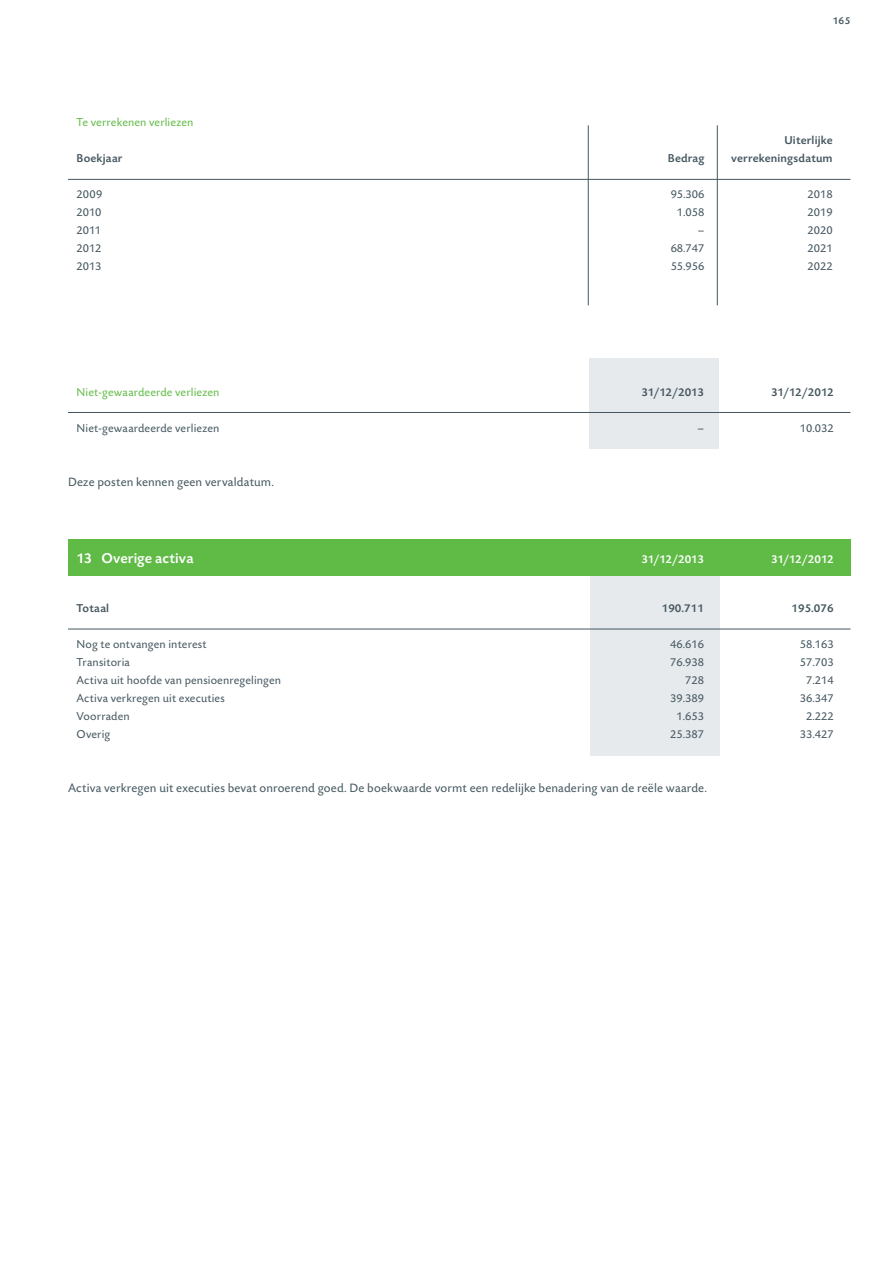
<style>
.page{position:relative;width:893px;height:1263px;background:#fff}
.page>*{position:absolute;margin:0;border:0;box-sizing:border-box;transform-origin:0 0}
.t1{font:500 15px "Today Sans BEFOP";letter-spacing:.005em;color:#fff}
.t2{font:12.75px "Today Sans BEFOP";letter-spacing:.01em;color:#455760}
.t3{font:12px/18px "Today Sans BEFOP";letter-spacing:.01em;color:#455760;text-align:right}
.t4{font:500 12px/18px "Today Sans BEFOP";letter-spacing:.015em;color:#455760;text-align:right}
.t5{font:12px "Today Sans BEFOP";letter-spacing:.01em;color:#60bb46}
.t6{font:500 12px "Today Sans BEFOP";letter-spacing:-.02em;color:#fff}
.t7{font:500 10.5px "Today Sans BEFOP";color:#455760}
</style>
<div class="page">
<hr style="left:68px;top:179px;width:782px;height:1px;background:#455760">
<hr style="left:717px;top:125px;width:1px;height:180px;background:#455760">
<hr style="left:588px;top:125px;width:1px;height:180px;background:#455760">
<div style="left:589px;top:359px;width:130px;height:90px;background:#e6eaed"></div>
<hr style="left:68px;top:412px;width:782px;height:1px;background:#455760">
<div style="left:590px;top:576px;width:130px;height:180px;background:#e6eaed"></div>
<div style="left:68px;top:540px;width:782px;height:36px;background:#60bb46"></div>
<hr style="left:68px;top:629px;width:782px;height:1px;background:#455760">
<p class="t5" style="left:77px;top:116px;width:118px">Te verrekenen verliezen</p>
<p class="t4" style="left:77px;top:150px;width:47px">Boekjaar</p>
<p class="t3" style="left:77px;top:186px;width:27px;text-align:justify">2009<br>2010<br>2011<br>2012<br>2013</p>
<p class="t7" style="left:833px;top:15px;width:19px">165</p>
<p class="t4" style="left:668px;top:150px;width:38px">Bedrag</p>
<p class="t3" style="left:671px;top:186px;width:35px">95.306<br>1.058 –<br>68.747<br>55.956</p>
<p class="t4" style="left:731px;top:132px;width:103px">Uiterlijke verrekeningsdatum</p>
<p class="t3" style="left:807px;top:186px;width:27px;text-align:justify">2018<br>2019<br>2020<br>2021<br>2022</p>
<p class="t5" style="left:77px;top:386px;width:144px">Niet-gewaardeerde verliezen</p>
<p class="t3" style="left:77px;top:420px;width:144px">Niet-gewaardeerde verliezen</p>
<p class="t2" style="left:68px;top:475px;width:207px">Deze posten kennen geen vervaldatum.</p>
<p class="t4" style="left:641px;top:384px;width:64px">31/12/2013</p>
<p class="t3" style="left:697px;top:420px;width:8px">–</p>
<p class="t1" style="left:77px;top:550px;width:118px">13 Overige activa</p>
<p class="t6" style="left:641px;top:552px;width:64px">31/12/2013</p>
<p class="t4" style="left:662px;top:600px;width:44px">190.711</p>
<p class="t3" style="left:670px;top:636px;width:35px">46.616<br>76.938<br>728<br>39.389<br>1.653<br>25.387</p>
<p class="t4" style="left:77px;top:600px;width:34px">Totaal</p>
<p class="t3" style="left:77px;top:636px;width:206px;text-align:left">Nog te ontvangen interest<br>Transitoria<br>Activa uit hoofde van pensioenregelingen<br>Activa verkregen uit executies<br>Voorraden<br>Overig</p>
<p class="t2" style="left:68px;top:781px;width:640px">Activa verkregen uit executies bevat onroerend goed. De boekwaarde vormt een redelijke benadering van de reële waarde.</p>
<p class="t4" style="left:771px;top:384px;width:64px">31/12/2012</p>
<p class="t3" style="left:800px;top:420px;width:35px">10.032</p>
<p class="t6" style="left:771px;top:552px;width:64px">31/12/2012</p>
<p class="t4" style="left:791px;top:600px;width:44px">195.076</p>
<p class="t3" style="left:800px;top:636px;width:35px;text-align:center">58.163<br>57.703<br>7.214<br>36.347<br>2.222<br>33.427</p>
</div>
